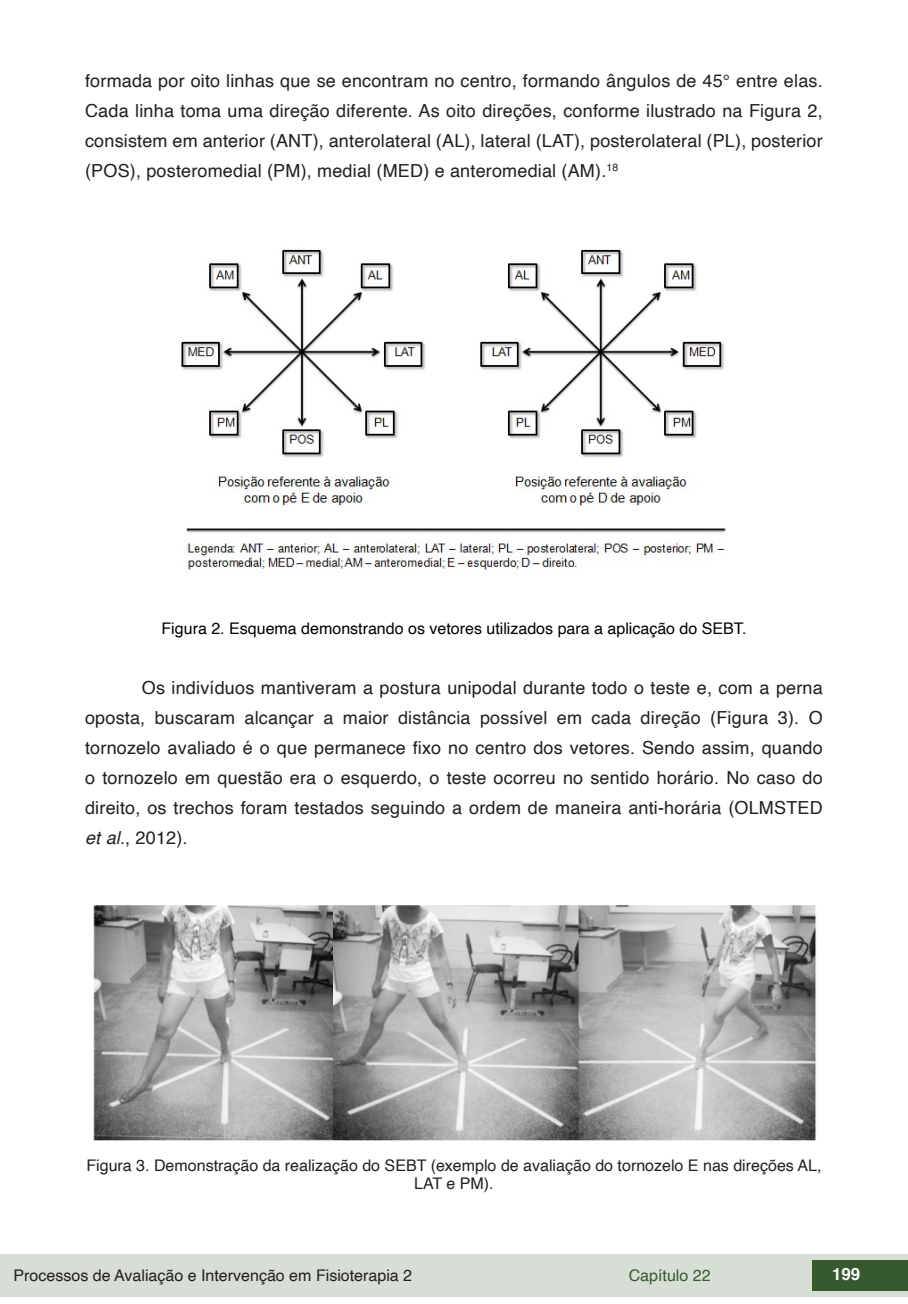
<style>
.page{position:relative;width:908px;height:1304px;background:#fff}
.page>*{position:absolute;margin:0;border:0;box-sizing:border-box;transform-origin:0 0}
.txt{font:18px/30px "Helvetica";letter-spacing:.01em;color:#231f20;text-align:justify}
.t1{font:700 16.8px "Helvetica";color:#fff}
.fonte_tab_gra_imag{font:16px/18px "Helvetica";color:#231f20;text-align:center}
.info_tab_graf_imag{font:16px "Helvetica";color:#000}
.t2{font:16px "Helvetica";color:#36592e}
.s1{font-style:italic}
</style>
<div class="page">
<div style="left:0;top:1254px;width:906px;height:43px;background:#d7ded5"></div>
<div style="left:812px;top:1261px;width:95px;height:30px;background:#36592e"></div>
<img style="left:181px;top:247px;width:545px;height:328px">
<img style="left:93px;top:905px;width:722px;height:236px">
<p class="txt" style="left:85px;top:66px;width:738px">formada por oito linhas que se encontram no centro, formando ângulos de 45° entre elas.<br>Cada linha toma uma direção diferente. As oito direções, conforme ilustrado na Figura 2, consistem em anterior (ANT), anterolateral (AL), lateral (LAT), posterolateral (PL), posterior (POS), posteromedial (PM), medial (MED) e anteromedial (AM).<sup>18</sup></p>
<p class="info_tab_graf_imag" style="left:161px;top:616px;width:586px">Figura 2. Esquema demonstrando os vetores utilizados para a aplicação do SEBT.</p>
<p class="txt" style="left:85px;top:673px;width:738px;text-indent:57px">Os indivíduos mantiveram a postura unipodal durante todo o teste e, com a perna oposta, buscaram alcançar a maior distância possível em cada direção (Figura 3). O tornozelo avaliado é o que permanece fixo no centro dos vetores. Sendo assim, quando o tornozelo em questão era o esquerdo, o teste ocorreu no sentido horário. No caso do direito, os trechos foram testados seguindo a ordem de maneira anti-horária (OLMSTED <span class="s1">et al</span>., 2012).</p>
<p class="fonte_tab_gra_imag" style="left:86px;top:1157px;width:736px">Figura 3. Demonstração da realização do SEBT (exemplo de avaliação do tornozelo E nas direções AL,<br>LAT e PM).</p>
<p class="fonte_tab_gra_imag" style="left:14px;top:1267px;width:400px">Processos de Avaliação e Intervenção em Fisioterapia 2</p>
<p class="t2" style="left:628px;top:1263px;width:83px">Capítulo 22</p>
<p class="t1" style="left:831px;top:1261px;width:30px">199</p>
</div>
